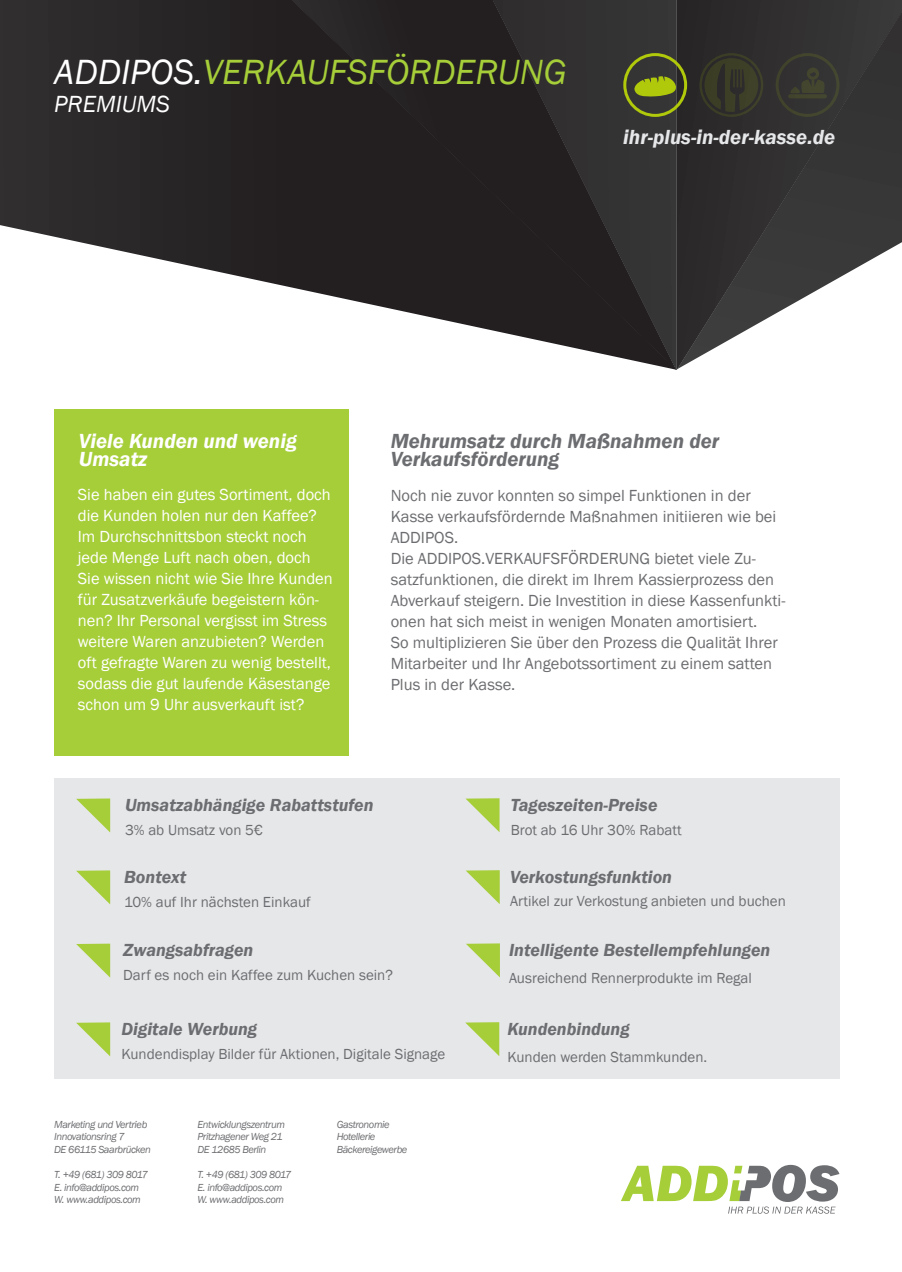
<style>
.page{position:relative;width:902px;height:1272px;background:#fff}
.page>*{position:absolute;margin:0;border:0;box-sizing:border-box;transform-origin:0 0}
.t1{font:italic 36px "Franklin Gothic";color:#a6ce39}
.t2{font:italic 24px "Franklin Gothic";color:#fff}
.t3{font:italic 600 21px/18px "Franklin Gothic";color:#6c6d70}
.t4{font:italic 600 21px/18px "Franklin Gothic";color:#fff}
.t5{font:italic 600 21px "Franklin Gothic";color:#e6e7e9}
.t6{font:italic 600 18px "Franklin Gothic";color:#6c6d70}
.t7{font:16.5px/21px "Franklin Gothic";color:#6c6d70}
.t8{font:16.5px/21px "Franklin Gothic";color:#fff}
.t9{font:15px "Franklin Gothic";color:#6c6d70}
.t10{font:italic 10.5px "Franklin Gothic";letter-spacing:-.04em;color:#6c6d70}
.s1{color:#fff}
</style>
<div class="page">
<svg style="left:676px;top:0;width:225px;height:370px;background:#444243"></svg>
<svg style="left:0;top:0;width:492px;height:331px"></svg>
<svg style="left:492px;top:0;width:184px;height:370px;background:#373535"></svg>
<svg style="left:677px;top:11px;width:224px;height:358px"></svg>
<div style="left:54px;top:409px;width:295px;height:346px;background:#a6ce39"></div>
<div style="left:54px;top:778px;width:785px;height:301px;background:#e6e7e9"></div>
<svg style="left:621px;top:1164px;width:218px;height:49px"></svg>
<div style="left:775px;top:53px;width:64px;height:64px;border:3px solid #b0c90a;border-radius:50%"></div>
<div style="left:788px;top:94px;width:38px;height:4px;border:2px solid #b0c90a"></div>
<svg style="left:789px;top:67px;width:35px;height:43px;background:#393930"></svg>
<svg style="left:699px;top:53px;width:64px;height:64px;background:#353428"></svg>
<div style="left:623px;top:53px;width:64px;height:64px;border:3px solid #b0c90a;border-radius:50%"></div>
<svg style="left:633px;top:75px;width:44px;height:22px"></svg>
<svg style="left:76px;top:798px;width:34px;height:34px"></svg>
<svg style="left:76px;top:870px;width:34px;height:34px"></svg>
<svg style="left:76px;top:943px;width:34px;height:34px"></svg>
<svg style="left:465px;top:798px;width:34px;height:34px"></svg>
<svg style="left:466px;top:870px;width:33px;height:34px"></svg>
<svg style="left:466px;top:943px;width:34px;height:34px"></svg>
<svg style="left:76px;top:1022px;width:34px;height:34px"></svg>
<svg style="left:465px;top:1022px;width:34px;height:34px"></svg>
<p class="t1" style="left:54px;top:49px;width:514px"><span class="s1">ADDIPOS.</span>VERKAUFSFÖRDERUNG</p>
<p class="t2" style="left:54px;top:89px;width:117px">PREMIUMS</p>
<p class="t5" style="left:623px;top:124px;width:213px">ihr-plus-in-der-kasse.de</p>
<p class="t4" style="left:79px;top:432px;width:219px">Viele Kunden und wenig<br>Umsatz</p>
<p class="t8" style="left:78px;top:484px;width:254px">Sie haben ein gutes Sortiment, doch die Kunden holen nur den Kaffee?</p>
<p class="t8" style="left:78px;top:526px;width:256px">Im Durchschnittsbon steckt noch jede Menge Luft nach oben, doch Sie wissen nicht wie Sie Ihre Kunden für Zusatzverkäufe begeistern kön&shy;nen? Ihr Personal vergisst im Stress weitere Waren anzubieten? Werden oft gefragte Waren zu wenig bestellt, sodass die gut laufende Käsestange schon um 9 Uhr ausverkauft ist?</p>
<p class="t3" style="left:390px;top:431px;width:330px">Mehrumsatz durch Maßnahmen der<br>Verkaufsförderung</p>
<p class="t7" style="left:390px;top:485px;width:387px">Noch nie zuvor konnten so simpel Funktionen in der<br>Kasse verkaufsfördernde Maßnahmen initiieren wie bei<br>ADDIPOS.</p>
<p class="t7" style="left:390px;top:548px;width:396px">Die ADDIPOS.VERKAUFSFÖRDERUNG bietet viele Zu&shy;satzfunktionen, die direkt im Ihrem Kassierprozess den Abverkauf steigern. Die Investition in diese Kassenfunkti&shy;onen hat sich meist in wenigen Monaten amortisiert.</p>
<p class="t7" style="left:390px;top:632px;width:388px">So multiplizieren Sie über den Prozess die Qualität Ihrer<br>Mitarbeiter und Ihr Angebotssortiment zu einem satten<br>Plus in der Kasse.</p>
<p class="t6" style="left:125px;top:793px;width:250px">Umsatzabhängige Rabattstufen</p>
<p class="t9" style="left:125px;top:820px;width:139px">3% ab Umsatz von 5€</p>
<p class="t6" style="left:124px;top:865px;width:63px">Bontext</p>
<p class="t9" style="left:124px;top:892px;width:188px">10% auf Ihr nächsten Einkauf</p>
<p class="t6" style="left:123px;top:938px;width:132px">Zwangsabfragen</p>
<p class="t9" style="left:123px;top:965px;width:271px">Darf es noch ein Kaffee zum Kuchen sein?</p>
<p class="t6" style="left:121px;top:1017px;width:137px">Digitale Werbung</p>
<p class="t9" style="left:121px;top:1044px;width:325px">Kundendisplay Bilder für Aktionen, Digitale Signage</p>
<p class="t10" style="left:54px;top:1117px;width:95px">Marketing und Vertrieb</p>
<p class="t10" style="left:54px;top:1129px;width:72px">Innovationsring 7</p>
<p class="t10" style="left:54px;top:1142px;width:98px">DE 66115 Saarbrücken</p>
<p class="t10" style="left:54px;top:1167px;width:95px">T. +49 (681) 309 8017</p>
<p class="t10" style="left:54px;top:1180px;width:86px">E. info@addipos.com</p>
<p class="t10" style="left:54px;top:1192px;width:88px">W. www.addipos.com</p>
<p class="t10" style="left:197px;top:1117px;width:89px">Entwicklungszentrum</p>
<p class="t10" style="left:197px;top:1129px;width:86px">Pritzhagener Weg 21</p>
<p class="t10" style="left:197px;top:1142px;width:70px">DE 12685 Berlin</p>
<p class="t10" style="left:197px;top:1167px;width:95px">T. +49 (681) 309 8017</p>
<p class="t10" style="left:197px;top:1180px;width:86px">E. info@addipos.com</p>
<p class="t10" style="left:197px;top:1192px;width:88px">W. www.addipos.com</p>
<p class="t10" style="left:337px;top:1117px;width:54px">Gastronomie</p>
<p class="t10" style="left:337px;top:1129px;width:40px">Hotellerie</p>
<p class="t10" style="left:337px;top:1142px;width:72px">Bäckereigewerbe</p>
<p class="t6" style="left:511px;top:793px;width:148px">Tageszeiten-Preise</p>
<p class="t9" style="left:511px;top:820px;width:172px">Brot ab 16 Uhr 30% Rabatt</p>
<p class="t6" style="left:510px;top:864px;width:163px">Verkostungsfunktion</p>
<p class="t9" style="left:510px;top:892px;width:277px">Artikel zur Verkostung anbieten und buchen</p>
<p class="t6" style="left:509px;top:938px;width:263px">Intelligente Bestellempfehlungen</p>
<p class="t9" style="left:509px;top:968px;width:244px">Ausreichend Rennerprodukte im Regal</p>
<p class="t6" style="left:507px;top:1016px;width:124px">Kundenbindung</p>
<p class="t9" style="left:507px;top:1047px;width:201px">Kunden werden Stammkunden.</p>
</div>
